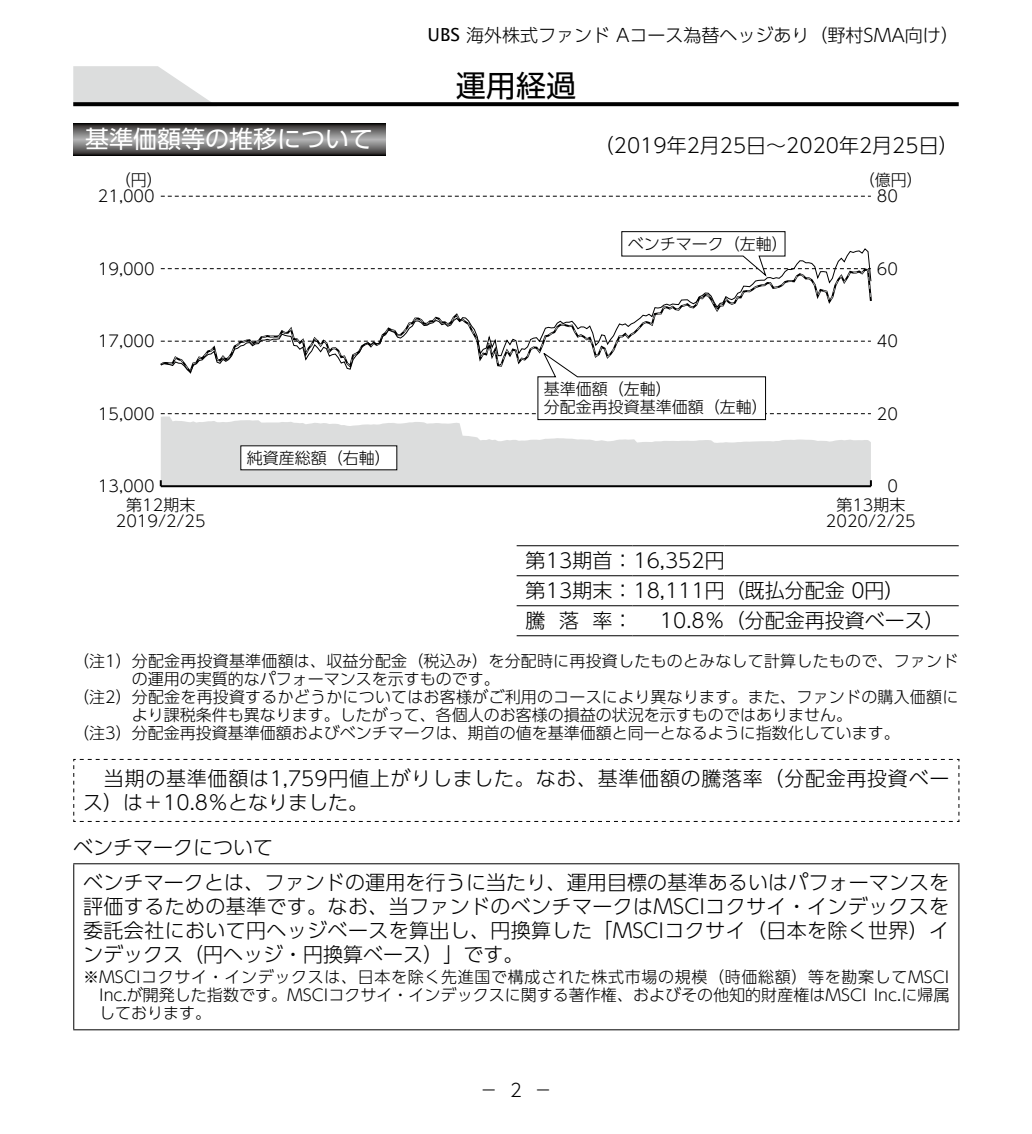
<style>
.page{position:relative;width:1032px;height:1134px;background:#fff}
.page>*{position:absolute;margin:0;border:0;box-sizing:border-box;transform-origin:0 0}
.t1{font:30px "UD Shin Go Pro";color:#000}
.t2{font:24px "UD Shin Go Pro";color:#fff}
.t3{font:300 20px/30px "UD Shin Go Pro";letter-spacing:.005em;color:#000}
.t4{font:300 20px/24px "UD Shin Go Pro";letter-spacing:.035em;color:#000}
.t5{font:300 18px "UD Shin Go Pro";color:#000}
.t6{font:300 16px/18px "UD Shin Go Pro";color:#000;text-align:center}
.s1{font-family:"Lucida Sans Unicode";font-weight:400}
</style>
<div class="page">
<svg style="left:73px;top:66px;width:138px;height:36px"></svg>
<svg style="left:73px;top:102px;width:886px;height:4px;background:#0b0b0b"></svg>
<svg style="left:73px;top:123px;width:312px;height:32px;background:#6d6c6c"></svg>
<hr style="left:517px;top:545px;width:116px;height:1px;background:#000">
<hr style="left:633px;top:545px;width:92px;height:1px;background:#000">
<hr style="left:725px;top:545px;width:234px;height:1px;background:#000">
<hr style="left:517px;top:635px;width:116px;height:1px;background:#000">
<hr style="left:633px;top:635px;width:92px;height:1px;background:#000">
<hr style="left:725px;top:635px;width:234px;height:1px;background:#000">
<hr style="left:517px;top:575px;width:116px;height:1px;background:#000">
<hr style="left:633px;top:575px;width:92px;height:1px;background:#000">
<hr style="left:725px;top:575px;width:234px;height:1px;background:#000">
<hr style="left:517px;top:605px;width:116px;height:1px;background:#000">
<hr style="left:633px;top:605px;width:92px;height:1px;background:#000">
<hr style="left:725px;top:605px;width:234px;height:1px;background:#000">
<svg style="left:73px;top:759px;width:887px;height:63px"></svg>
<hr style="left:73px;top:863px;width:886px;height:1px;background:#000">
<hr style="left:73px;top:864px;width:1px;height:165px;background:#000">
<hr style="left:958px;top:864px;width:1px;height:165px;background:#000">
<hr style="left:73px;top:1029px;width:886px;height:1px;background:#000">
<svg style="left:161px;top:421px;width:710px;height:64px;fill:#dcdddd"></svg>
<svg style="left:161px;top:196px;width:710px;height:1px"></svg>
<hr style="left:161px;top:485px;width:710px;height:2px;background:#000">
<svg style="left:160px;top:268px;width:712px;height:97px"></svg>
<div style="left:241px;top:446px;width:156px;height:24px;background:#fff"></div>
<svg style="left:161px;top:231px;width:710px;height:47px"></svg>
<svg style="left:161px;top:350px;width:710px;height:71px"></svg>
<p class="t5" style="left:427px;top:20px;width:533px"><span class="s1">UBS</span> 海外株式ファンド Aコース為替ヘッジあり（野村SMA向け）</p>
<h1 class="t1" style="left:456px;top:61px;width:121px">運用経過</h1>
<h2 class="t2" style="left:85px;top:120px;width:290px">基準価額等の推移について</h2>
<p class="t3" style="left:594px;top:129px;width:366px">（2019年2月25日～2020年2月25日）</p>
<p class="t6" style="left:115px;top:171px;width:49px">（円）</p>
<p class="t6" style="left:859px;top:171px;width:65px">（億円）</p>
<p class="t6" style="left:877px;top:187px;width:23px">80</p>
<p class="t6" style="left:98px;top:187px;width:58px">21,000</p>
<p class="t6" style="left:628px;top:234px;width:161px">ベンチマーク（左軸）</p>
<p class="t6" style="left:98px;top:259px;width:58px">19,000</p>
<p class="t6" style="left:877px;top:259px;width:23px">60</p>
<p class="t6" style="left:98px;top:332px;width:58px">17,000</p>
<p class="t6" style="left:877px;top:332px;width:23px">40</p>
<p class="t6" style="left:98px;top:404px;width:58px">15,000</p>
<p class="t6" style="left:544px;top:379px;width:225px;text-align:left">基準価額（左軸）<br>分配金再投資基準価額（左軸）</p>
<p class="t6" style="left:877px;top:404px;width:23px">20</p>
<p class="t6" style="left:247px;top:448px;width:145px">純資産総額（右軸）</p>
<p class="t6" style="left:98px;top:477px;width:58px">13,000</p>
<p class="t6" style="left:887px;top:477px;width:12px">0</p>
<p class="t6" style="left:116px;top:497px;width:91px;line-height:16px">第12期末<br>2019/2/25</p>
<p class="t6" style="left:826px;top:497px;width:91px;line-height:16px">第13期末<br>2020/2/25</p>
<p class="t3" style="left:526px;top:545px;width:380px">第13期首：16,352円<br>第13期末：18,111円（既払分配金 0円）騰落率：</p>
<p class="t3" style="left:660px;top:605px;width:286px">10.8％（分配金再投資ベース）</p>
<p class="t6" style="left:73px;top:652px;width:886px">（注1）分配金再投資基準価額は、収益分配金（税込み）を分配時に再投資したものとみなして計算したもので、ファンド</p>
<p class="t6" style="left:132px;top:670px;width:369px">の運用の実質的なパフォーマンスを示すものです。</p>
<p class="t6" style="left:73px;top:688px;width:886px">（注2）分配金を再投資するかどうかについてはお客様がご利用のコースにより異なります。また、ファンドの購入価額に</p>
<p class="t6" style="left:132px;top:706px;width:721px">より課税条件も異なります。したがって、各個人のお客様の損益の状況を示すものではありません。</p>
<p class="t6" style="left:73px;top:724px;width:828px">（注3）分配金再投資基準価額およびベンチマークは、期首の値を基準価額と同一となるように指数化しています。</p>
<p class="t4" style="left:83px;top:766px;width:867px">　当期の基準価額は1,759円値上がりしました。なお、基準価額の騰落率（分配金再投資ベース）は＋10.8％となりました。</p>
<p class="t3" style="left:83px;top:829px;width:867px;line-height:35.2px;text-indent:-10px">ベンチマークについて<br>ベンチマークとは、ファンドの運用を行うに当たり、運用目標の基準あるいはパフォーマンスを</p>
<p class="t3" style="left:83px;top:894px;width:867px;line-height:24px;text-align:justify">評価するための基準です。なお、当ファンドのベンチマークはMSCIコクサイ・インデックスを委託会社において円ヘッジベースを算出し、円換算した「MSCIコクサイ（日本を除く世界）インデックス（円ヘッジ・円換算ベース）」です。</p>
<p class="t6" style="left:99px;top:967px;width:852px;text-align:justify;text-indent:-16px">※MSCIコクサイ・インデックスは、日本を除く先進国で構成された株式市場の規模（時価総額）等を勘案してMSCI Inc.が開発した指数です。MSCIコクサイ・インデックスに関する著作権、およびその他知的財産権はMSCI Inc.に帰属しております。</p>
<p class="t5" style="left:510px;top:1076px;width:13px">2</p>
<p class="t5" style="left:480px;top:1076px;width:73px">－　　－</p>
</div>
